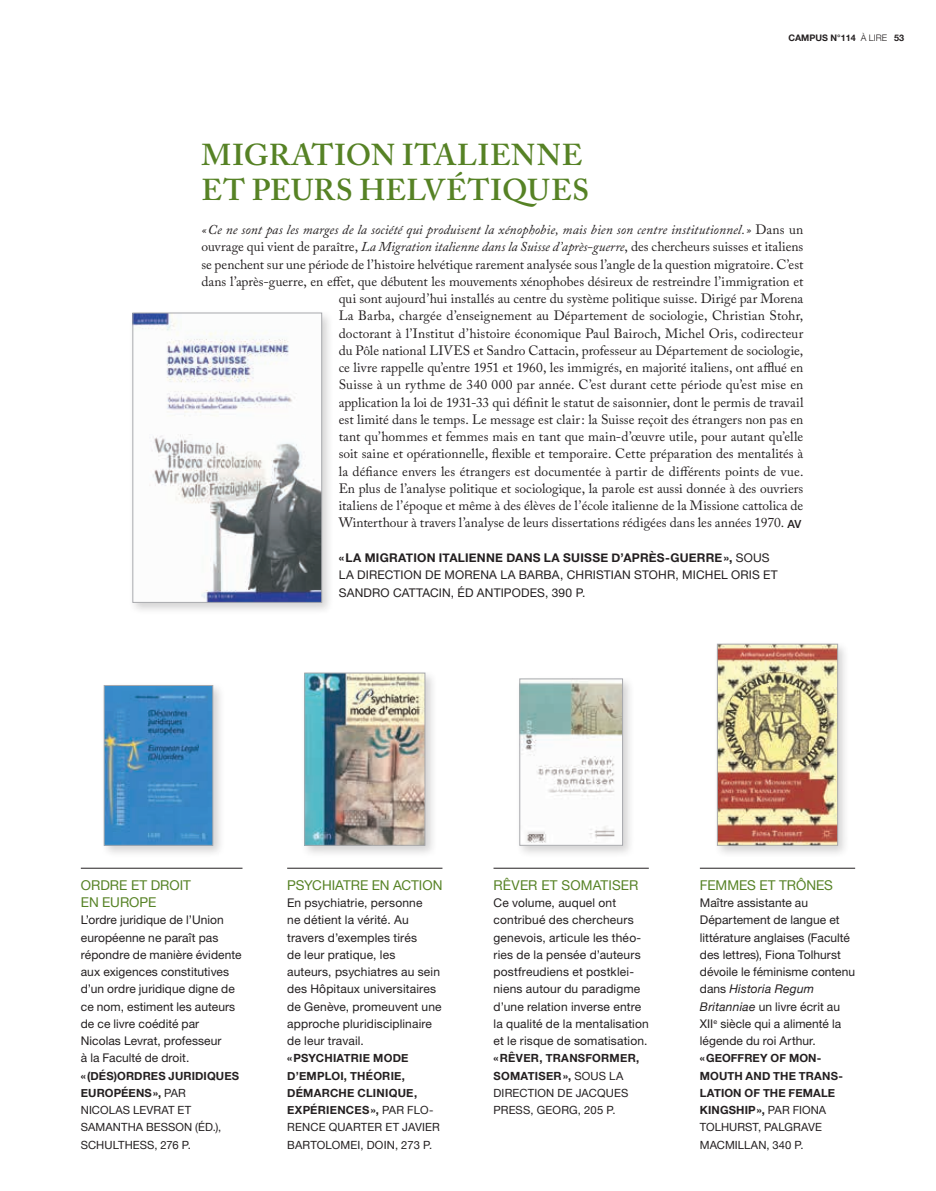
<style>
.page{position:relative;width:936px;height:1191px;background:#fff}
.page>*{position:absolute;margin:0;border:0;box-sizing:border-box;transform-origin:0 0}
._02_titre_vert{font:600 30px/34.5px "Adobe Caslon Pro";letter-spacing:.02em;color:#568225}
._04_texte{font:13.5px/17.2px "Adobe Caslon Pro";color:#231f20;text-align:right}
._07_encadré_titre_ve{font:13.5px/17.2px "Helvetica Neue";color:#568225}
._08_encadré_texte{font:12px/17.2px "Helvetica Neue";letter-spacing:.01em;color:#231f20}
._05_titre_livre_gras{font:12px/17.2px "Helvetica Neue";letter-spacing:.015em;color:#231f20}
._09_encadré_titre_li{font:700 11.25px/17.2px "Helvetica Neue";letter-spacing:.015em;color:#231f20}
._09_encadré_titre_li-2{font:11.25px/17.2px "Helvetica Neue";letter-spacing:.01em;color:#231f20}
.t1{font:700 9px "Helvetica Neue";color:#231f20}
.s1{font-weight:300}
.s2{font-style:italic}
.s3{font-family:"Helvetica Neue";font-weight:500;font-size:11.25px}
.s4{font-weight:700}
.s5{font-weight:400}
</style>
<div class="page">
<div style="left:129px;top:309px;width:205px;height:306px;background:#231f20;opacity:.2"></div>
<img style="left:135px;top:315px;width:185px;height:285px">
<div style="left:133px;top:313px;width:189px;height:289px;border:1px solid #a8a9ad"></div>
<hr style="left:81px;top:868px;width:161px;height:1px;background:#231f20">
<hr style="left:493px;top:868px;width:155px;height:1px;background:#231f20">
<hr style="left:287px;top:868px;width:155px;height:1px;background:#231f20">
<hr style="left:699px;top:868px;width:156px;height:1px;background:#231f20">
<div style="left:515px;top:675px;width:120px;height:183px;background:#231f20;opacity:.2"></div>
<img style="left:521px;top:681px;width:99px;height:162px">
<div style="left:519px;top:679px;width:103px;height:166px;border:1px solid #a8a9ad"></div>
<div style="left:713px;top:640px;width:136px;height:217px;background:#231f20;opacity:.2"></div>
<img style="left:719px;top:646px;width:116px;height:197px">
<div style="left:717px;top:644px;width:120px;height:201px;border:1px solid #a8a9ad"></div>
<div style="left:300px;top:669px;width:137px;height:189px;background:#231f20;opacity:.2"></div>
<img style="left:306px;top:675px;width:117px;height:168px">
<div style="left:304px;top:673px;width:121px;height:172px;border:1px solid #a8a9ad"></div>
<div style="left:100px;top:681px;width:125px;height:177px;background:#231f20;opacity:.2"></div>
<img style="left:106px;top:687px;width:105px;height:156px">
<div style="left:104px;top:685px;width:109px;height:160px;border:1px solid #a8a9ad"></div>
<p class="t1" style="left:788px;top:29px;width:100px">CAMPUS N°114 <span class="s1">À LIRE</span></p>
<p class="t1" style="left:894px;top:29px;width:12px">53</p>
<p class="_02_titre_vert" style="left:201px;top:137px;width:389px">MIGRATION ITALIENNE<br>ET PEURS HELVÉTIQUES</p>
<p class="_04_texte" style="left:201px;top:221px;width:603px"><span class="s2">«Ce ne sont pas les marges de la société qui produisent la xénophobie, mais bien son centre institutionnel.»</span> Dans un ouvrage qui vient de paraître, <span class="s2">La Migration italienne dans la Suisse d’après-guerre</span>, des chercheurs suisses et italiens se penchent sur une période de l’histoire helvétique rarement analysée sous l’angle de la question migratoire. C’est dans l’après-guerre, en effet, que débutent les mouvements xénophobes désireux de restreindre l’immigration et qui sont aujourd’hui installés au centre du système politique suisse. Dirigé par Morena<br>La Barba, chargée d’enseignement au Département de sociologie, Christian Stohr,<br>doctorant à l’Institut d’histoire économique Paul Bairoch, Michel Oris, codirecteur<br>du Pôle national LIVES et Sandro Cattacin, professeur au Département de sociologie,<br>ce livre rappelle qu’entre 1951 et 1960, les immigrés, en majorité italiens, ont afflué en<br>Suisse à un rythme de 340 000 par année. C’est durant cette période qu’est mise en<br>application la loi de 1931-33 qui définit le statut de saisonnier, dont le permis de travail<br>est limité dans le temps. Le message est clair: la Suisse reçoit des étrangers non pas en<br>tant qu’hommes et femmes mais en tant que main-d’œuvre utile, pour autant qu’elle<br>soit saine et opérationnelle, flexible et temporaire. Cette préparation des mentalités à<br>la défiance envers les étrangers est documentée à partir de différents points de vue.<br>En plus de l’analyse politique et sociologique, la parole est aussi donnée à des ouvriers<br>italiens de l’époque et même à des élèves de l’école italienne de la Missione cattolica de<br>Winterthour à travers l’analyse de leurs dissertations rédigées dans les années 1970. <span class="s3">AV</span></p>
<p class="_05_titre_livre_gras" style="left:339px;top:549px;width:440px"><span class="s4">«LA MIGRATION ITALIENNE DANS LA SUISSE D’APRÈS-GUERRE»,</span> SOUS<br>LA DIRECTION DE MORENA LA BARBA, CHRISTIAN STOHR, MICHEL ORIS ET<br>SANDRO CATTACIN, ÉD ANTIPODES, 390 P.</p>
<p class="_07_encadré_titre_ve" style="left:81px;top:875px;width:112px">ORDRE ET DROIT<br>EN EUROPE</p>
<p class="_08_encadré_texte" style="left:81px;top:911px;width:162px">L’ordre juridique de l’Union européenne ne paraît pas répondre de manière évidente aux exigences constitutives d’un ordre juridique digne de ce nom, estiment les auteurs de ce livre coédité par<br>Nicolas Levrat, professeur<br>à la Faculté de droit.</p>
<p class="_09_encadré_titre_li-2" style="left:81px;top:1066px;width:160px"><span class="s4">«(DÉS)ORDRES JURIDIQUES<br>EUROPÉENS»,</span> PAR<br>NICOLAS LEVRAT ET<br>SAMANTHA BESSON (ÉD.),<br>SCHULTHESS, 276 P.</p>
<p class="_07_encadré_titre_ve" style="left:287px;top:875px;width:157px">PSYCHIATRE EN ACTION</p>
<p class="_08_encadré_texte" style="left:287px;top:894px;width:156px">En psychiatrie, personne<br>ne détient la vérité. Au travers d’exemples tirés<br>de leur pratique, les auteurs, psychiatres au sein des Hôpitaux universitaires de Genève, promeuvent une approche pluridisciplinaire de leur travail.</p>
<p class="_09_encadré_titre_li" style="left:287px;top:1049px;width:154px">«PSYCHIATRIE MODE<br>D’EMPLOI, THÉORIE,<br>DÉMARCHE CLINIQUE,<br>EXPÉRIENCES», <span class="s5">PAR FLO-<br>RENCE QUARTER ET JAVIER<br>BARTOLOMEI, DOIN, 273 P.</span></p>
<p class="_07_encadré_titre_ve" style="left:493px;top:875px;width:146px">RÊVER ET SOMATISER</p>
<p class="_08_encadré_texte" style="left:493px;top:894px;width:157px">Ce volume, auquel ont contribué des chercheurs genevois, articule les théo&shy;ries de la pensée d’auteurs postfreudiens et postklei&shy;niens autour du paradigme d’une relation inverse entre la qualité de la mentalisation et le risque de somatisation.</p>
<p class="_09_encadré_titre_li-2" style="left:493px;top:1049px;width:147px"><span class="s4">«RÊVER, TRANSFORMER,<br>SOMATISER»,</span> SOUS LA<br>DIRECTION DE JACQUES<br>PRESS, GEORG, 205 P.</p>
<p class="_07_encadré_titre_ve" style="left:699px;top:875px;width:135px">FEMMES ET TRÔNES</p>
<p class="_08_encadré_texte" style="left:699px;top:894px;width:157px">Maître assistante au<br>Département de langue et littérature anglaises (Faculté des lettres), Fiona Tolhurst dévoile le féminisme contenu dans <span class="s2">Historia Regum<br>Britanniae</span> un livre écrit au<br>XII<sup>e</sup> siècle qui a alimenté la légende du roi Arthur.</p>
<p class="_09_encadré_titre_li" style="left:699px;top:1049px;width:144px">«GEOFFREY OF MON-<br>MOUTH AND THE TRANS-<br>LATION OF THE FEMALE<br>KINGSHIP», <span class="s5">PAR FIONA<br>TOLHURST, PALGRAVE<br>MACMILLAN, 340 P.</span></p>
</div>
